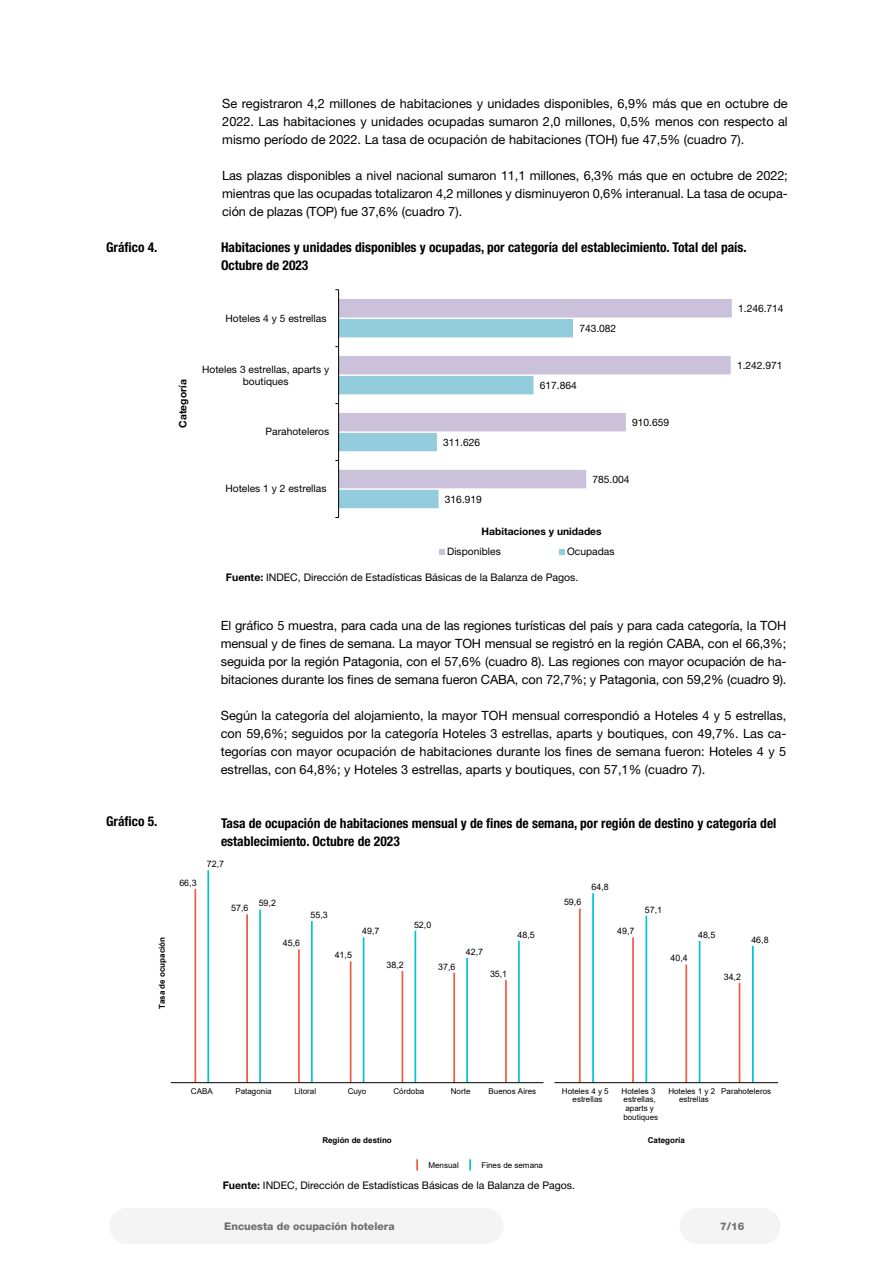
<style>
.page{position:relative;width:893px;height:1263px;background:#fff}
.page>*{position:absolute;margin:0;border:0;box-sizing:border-box;transform-origin:0 0}
.t1{font:700 condensed 13.5px/18px "Helvetica Neue LT Std";color:#000}
.t2{font:12.75px/18px "Helvetica Neue LT Std";color:#000;text-align:justify}
.t3{font:10.5px "Helvetica Neue LT Std";color:#000}
.t4{font:800 10.5px "Helvetica Neue LT Std";color:#706f6f}
.t5{font:10.2px/12px "Helvetica Neue LT Std";color:#000;text-align:center}
.t6{font:700 10.2px "Helvetica Neue LT Std";letter-spacing:.005em;color:#000}
.t7{font:8.85px "Arial";color:#000}
.t8{font:8.1px/8.7px "Arial";color:#000;text-align:center}
.t9{font:700 8.1px "Arial";color:#000}
.s1{font-weight:700}
</style>
<div class="page">
<div style="left:680px;top:1208px;width:35px;height:36px;background:#f4f4f4;border-radius:50%"></div>
<div style="left:109px;top:1208px;width:36px;height:36px;background:#f4f4f4;border-radius:50%"></div>
<div style="left:745px;top:1208px;width:36px;height:36px;background:#f4f4f4;border-radius:50%"></div>
<div style="left:468px;top:1208px;width:35px;height:36px;background:#f4f4f4;border-radius:50%"></div>
<div style="left:699px;top:1208px;width:66px;height:36px;background:#f4f4f4"></div>
<div style="left:130px;top:1208px;width:359px;height:36px;background:#f4f4f4"></div>
<svg style="left:339px;top:299px;width:393px;height:189px"></svg>
<hr style="left:338px;top:290px;width:1px;height:227px;background:#000">
<svg style="left:335px;top:319px;width:238px;height:189px"></svg>
<svg style="left:439px;top:549px;width:6px;height:6px"></svg>
<svg style="left:559px;top:549px;width:6px;height:6px"></svg>
<hr style="left:505px;top:980px;width:2px;height:103px;background:#ee5c42">
<hr style="left:194px;top:889px;width:2px;height:194px;background:#ee5c42">
<hr style="left:350px;top:961px;width:1px;height:122px;background:#ee5c42">
<hr style="left:402px;top:971px;width:1px;height:112px;background:#ee5c42">
<hr style="left:298px;top:949px;width:2px;height:134px;background:#ee5c42">
<hr style="left:453px;top:973px;width:2px;height:110px;background:#ee5c42">
<hr style="left:246px;top:914px;width:2px;height:169px;background:#ee5c42">
<hr style="left:518px;top:941px;width:2px;height:142px;background:#00c5cd">
<hr style="left:207px;top:870px;width:2px;height:213px;background:#00c5cd">
<hr style="left:363px;top:937px;width:1px;height:146px;background:#00c5cd">
<hr style="left:414px;top:931px;width:2px;height:152px;background:#00c5cd">
<hr style="left:311px;top:921px;width:2px;height:162px;background:#00c5cd">
<hr style="left:466px;top:958px;width:2px;height:125px;background:#00c5cd">
<hr style="left:259px;top:910px;width:2px;height:173px;background:#00c5cd">
<hr style="left:171px;top:1082px;width:372px;height:1px;background:#000">
<hr style="left:685px;top:964px;width:2px;height:119px;background:#ee5c42">
<hr style="left:632px;top:937px;width:2px;height:146px;background:#ee5c42">
<hr style="left:579px;top:908px;width:2px;height:175px;background:#ee5c42">
<hr style="left:739px;top:983px;width:1px;height:100px;background:#ee5c42">
<hr style="left:699px;top:941px;width:1px;height:142px;background:#00c5cd">
<hr style="left:645px;top:916px;width:2px;height:167px;background:#00c5cd">
<hr style="left:592px;top:893px;width:2px;height:190px;background:#00c5cd">
<hr style="left:752px;top:946px;width:2px;height:137px;background:#00c5cd">
<hr style="left:554px;top:1082px;width:224px;height:1px;background:#000">
<svg style="left:416px;top:1159px;width:2px;height:11px"></svg>
<svg style="left:469px;top:1159px;width:2px;height:11px"></svg>
<p class="t2" style="left:222px;top:94px;width:567px">Se registraron 4,2 millones de habitaciones y unidades disponibles, 6,9% más que en octubre de 2022. Las habitaciones y unidades ocupadas sumaron 2,0 millones, 0,5% menos con respecto al mismo período de 2022. La tasa de ocupación de habitaciones (TOH) fue 47,5% (cuadro 7).</p>
<p class="t2" style="left:222px;top:166px;width:567px">Las plazas disponibles a nivel nacional sumaron 11,1 millones, 6,3% más que en octubre de 2022; mientras que las ocupadas totalizaron 4,2 millones y disminuyeron 0,6% interanual. La tasa de ocupa&shy;ción de plazas (TOP) fue 37,6% (cuadro 7).</p>
<p class="t1" style="left:106px;top:238px;width:53px">Gráfico 4.</p>
<p class="t1" style="left:221px;top:238px;width:527px">Habitaciones y unidades disponibles y ocupadas, por categoría del establecimiento. Total del país.<br>Octubre de 2023</p>
<p class="t6" style="left:177px;top:428px;width:50px;rotate:-90deg">Categoría</p>
<p class="t5" style="left:225px;top:312px;width:103px">Hoteles 4 y 5 estrellas</p>
<p class="t5" style="left:202px;top:363px;width:129px">Hoteles 3 estrellas, aparts y boutiques</p>
<p class="t5" style="left:266px;top:426px;width:65px">Parahoteleros</p>
<p class="t5" style="left:225px;top:483px;width:103px">Hoteles 1 y 2 estrellas</p>
<p class="t5" style="left:579px;top:322px;width:38px">743.082</p>
<p class="t5" style="left:443px;top:436px;width:38px">311.626</p>
<p class="t5" style="left:445px;top:493px;width:38px">316.919</p>
<p class="t5" style="left:540px;top:379px;width:38px">617.864</p>
<p class="t5" style="left:632px;top:416px;width:38px">910.659</p>
<p class="t5" style="left:593px;top:473px;width:38px">785.004</p>
<p class="t6" style="left:482px;top:525px;width:122px">Habitaciones y unidades</p>
<p class="t5" style="left:447px;top:545px;width:55px">Disponibles</p>
<p class="t5" style="left:567px;top:545px;width:49px">Ocupadas</p>
<p class="t3" style="left:226px;top:571px;width:354px"><span class="s1">Fuente:</span> INDEC, Dirección de Estadísticas Básicas de la Balanza de Pagos.</p>
<p class="t5" style="left:738px;top:302px;width:47px">1.246.714</p>
<p class="t5" style="left:737px;top:359px;width:47px">1.242.971</p>
<p class="t2" style="left:221px;top:616px;width:567px">El gráfico 5 muestra, para cada una de las regiones turísticas del país y para cada categoría, la TOH mensual y de fines de semana. La mayor TOH mensual se registró en la región CABA, con el 66,3%; seguida por la región Patagonia, con el 57,6% (cuadro 8). Las regiones con mayor ocupación de ha&shy;bitaciones durante los fines de semana fueron CABA, con 72,7%; y Patagonia, con 59,2% (cuadro 9).</p>
<p class="t2" style="left:221px;top:706px;width:567px">Según la categoría del alojamiento, la mayor TOH mensual correspondió a Hoteles 4 y 5 estrellas, con 59,6%; seguidos por la categoría Hoteles 3 estrellas, aparts y boutiques, con 49,7%. Las ca&shy;tegorías con mayor ocupación de habitaciones durante los fines de semana fueron: Hoteles 4 y 5 estrellas, con 64,8%; y Hoteles 3 estrellas, aparts y boutiques, con 57,1% (cuadro 7).</p>
<p class="t1" style="left:106px;top:812px;width:53px">Gráfico 5.</p>
<p class="t1" style="left:221px;top:814px;width:557px">Tasa de ocupación de habitaciones mensual y de fines de semana, por región de destino y categoría del establecimiento. Octubre de 2023</p>
<p class="t9" style="left:156px;top:1009px;width:74px;rotate:-90deg">Tasa de ocupación</p>
<p class="t7" style="left:179px;top:876px;width:19px">66,3</p>
<p class="t7" style="left:207px;top:858px;width:19px">72,7</p>
<p class="t7" style="left:231px;top:902px;width:19px">57,6</p>
<p class="t7" style="left:259px;top:897px;width:19px">59,2</p>
<p class="t7" style="left:283px;top:937px;width:19px">45,6</p>
<p class="t7" style="left:310px;top:909px;width:19px">55,3</p>
<p class="t7" style="left:335px;top:949px;width:19px">41,5</p>
<p class="t7" style="left:362px;top:925px;width:19px">49,7</p>
<p class="t7" style="left:386px;top:959px;width:19px">38,2</p>
<p class="t7" style="left:414px;top:918px;width:19px">52,0</p>
<p class="t7" style="left:438px;top:960px;width:19px">37,6</p>
<p class="t7" style="left:466px;top:945px;width:19px">42,7</p>
<p class="t7" style="left:490px;top:968px;width:19px">35,1</p>
<p class="t7" style="left:518px;top:928px;width:19px">48,5</p>
<p class="t7" style="left:564px;top:896px;width:19px">59,6</p>
<p class="t7" style="left:592px;top:881px;width:19px">64,8</p>
<p class="t7" style="left:617px;top:925px;width:19px">49,7</p>
<p class="t7" style="left:645px;top:903px;width:19px">57,1</p>
<p class="t7" style="left:670px;top:952px;width:19px">40,4</p>
<p class="t7" style="left:698px;top:928px;width:19px">48,5</p>
<p class="t7" style="left:724px;top:970px;width:19px">34,2</p>
<p class="t7" style="left:751px;top:933px;width:19px">46,8</p>
<p class="t8" style="left:191px;top:1086px;width:23px">CABA</p>
<p class="t8" style="left:235px;top:1086px;width:38px">Patagonia</p>
<p class="t8" style="left:294px;top:1086px;width:23px">Litoral</p>
<p class="t8" style="left:348px;top:1086px;width:20px">Cuyo</p>
<p class="t8" style="left:393px;top:1086px;width:32px">Córdoba</p>
<p class="t8" style="left:451px;top:1086px;width:21px">Norte</p>
<p class="t8" style="left:488px;top:1086px;width:49px">Buenos Aires</p>
<p class="t9" style="left:322px;top:1134px;width:71px">Región de destino</p>
<p class="t8" style="left:428px;top:1160px;width:32px">Mensual</p>
<p class="t8" style="left:481px;top:1160px;width:63px">Fines de semana</p>
<p class="t8" style="left:562px;top:1086px;width:48px">Hoteles 4 y 5 estrellas</p>
<p class="t8" style="left:622px;top:1086px;width:38px;text-align:left">Hoteles 3 estrellas, aparts y boutiques</p>
<p class="t8" style="left:668px;top:1086px;width:48px">Hoteles 1 y 2 estrellas</p>
<p class="t8" style="left:721px;top:1086px;width:51px">Parahoteleros</p>
<p class="t9" style="left:648px;top:1134px;width:39px">Categoría</p>
<p class="t3" style="left:223px;top:1179px;width:354px"><span class="s1">Fuente:</span> INDEC, Dirección de Estadísticas Básicas de la Balanza de Pagos.</p>
<p class="t4" style="left:224px;top:1220px;width:172px">Encuesta de ocupación hotelera</p>
<p class="t4" style="left:720px;top:1220px;width:26px">7/16</p>
</div>
